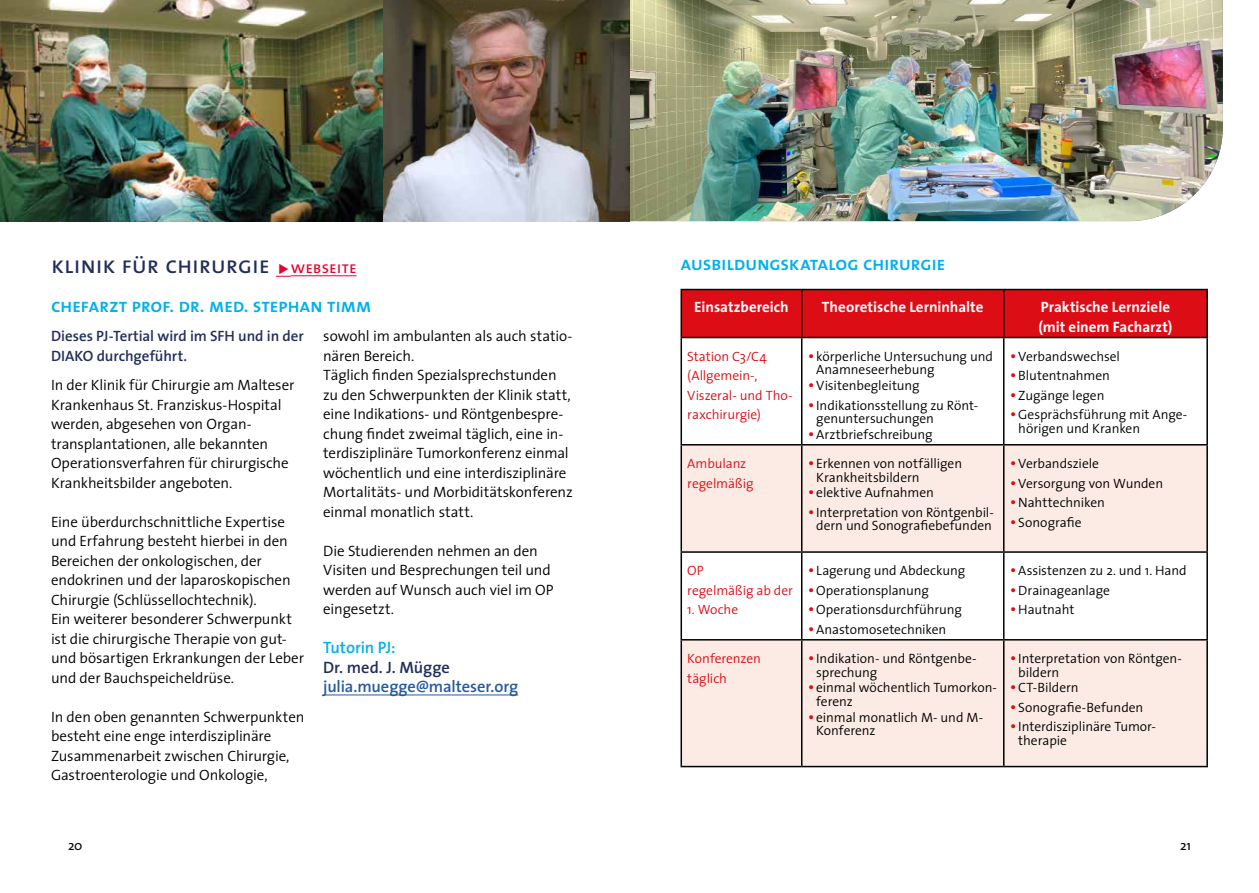
<style>
.page{position:relative;width:1259px;height:893px;background:#fff}
.page>*{position:absolute;margin:0;border:0;box-sizing:border-box;transform-origin:0 0}
.t1{font:24px "The Sans Regular Caps";letter-spacing:-.005em;color:#232d5b}
.t2{font:19.5px "The Sans Semi Bold Caps";letter-spacing:-.02em;color:#00b1eb}
.t3{font:600 16.5px "The Sans";letter-spacing:-.005em;color:#275b9b}
.t4{font:600 16.5px "The Sans";letter-spacing:-.005em;color:#232d5b}
.t5{font:600 16.5px "The Sans";letter-spacing:-.01em;color:#00b1eb}
.t6{font:300 15px/19.5px "The Sans";letter-spacing:-.01em;color:#000}
.t7{font:700 15px/19.5px "The Sans";color:#fff}
.t8{font:600 15px/19.5px "The Sans";letter-spacing:-.005em;color:#232d5b}
.t9{font:300 13.5px/13.5px "The Sans";letter-spacing:-.005em;color:#000}
.t10{font:300 13.5px/19.5px "The Sans";letter-spacing:-.005em;color:#dc0d15}
.t11{font:13.5px "The Sans";color:#000}
.s1{font-size:16.5px;color:#e4032e}
.s2{font-weight:400;font-size:16.5px;color:#dc0d15}
</style>
<div class="page">
<hr style="left:323px;top:695px;width:195px;height:1px;background:#275b9b">
<img style="left:383px;top:0;width:839px;height:221px">
<hr style="left:291px;top:276px;width:65px;height:1px;background:#e4032e">
<img style="left:0;top:0;width:383px;height:221px">
<div style="left:682px;top:290px;width:524px;height:47px;background:#dc0d15"></div>
<svg style="left:682px;top:446px;width:524px;height:320px;fill:#fbebe4"></svg>
<hr style="left:680px;top:289px;width:121px;height:1px;background:#000">
<hr style="left:680px;top:290px;width:2px;height:47px;background:#000">
<hr style="left:801px;top:289px;width:202px;height:1px;background:#000">
<hr style="left:801px;top:290px;width:1px;height:47px;background:#000">
<hr style="left:1003px;top:289px;width:205px;height:1px;background:#000">
<hr style="left:1003px;top:290px;width:1px;height:47px;background:#000">
<hr style="left:1206px;top:290px;width:2px;height:47px;background:#000">
<hr style="left:680px;top:337px;width:121px;height:1px;background:#000">
<hr style="left:801px;top:337px;width:202px;height:1px;background:#000">
<hr style="left:801px;top:338px;width:1px;height:106px;background:#000">
<hr style="left:1003px;top:337px;width:205px;height:1px;background:#000">
<hr style="left:1003px;top:338px;width:1px;height:106px;background:#000">
<hr style="left:1206px;top:338px;width:2px;height:106px;background:#000">
<hr style="left:680px;top:446px;width:2px;height:105px;background:#000">
<hr style="left:801px;top:444px;width:202px;height:2px;background:#000">
<hr style="left:801px;top:446px;width:1px;height:105px;background:#000">
<hr style="left:1003px;top:444px;width:205px;height:2px;background:#000">
<hr style="left:1003px;top:446px;width:1px;height:105px;background:#000">
<hr style="left:1206px;top:446px;width:2px;height:105px;background:#000">
<hr style="left:680px;top:551px;width:121px;height:2px;background:#000">
<hr style="left:680px;top:553px;width:2px;height:86px;background:#000">
<hr style="left:801px;top:551px;width:202px;height:2px;background:#000">
<hr style="left:801px;top:553px;width:1px;height:86px;background:#000">
<hr style="left:1003px;top:551px;width:205px;height:2px;background:#000">
<hr style="left:1003px;top:553px;width:1px;height:86px;background:#000">
<hr style="left:1206px;top:553px;width:2px;height:86px;background:#000">
<hr style="left:680px;top:639px;width:121px;height:2px;background:#000">
<hr style="left:680px;top:641px;width:2px;height:125px;background:#000">
<hr style="left:801px;top:639px;width:202px;height:2px;background:#000">
<hr style="left:801px;top:641px;width:1px;height:125px;background:#000">
<hr style="left:1003px;top:639px;width:205px;height:2px;background:#000">
<hr style="left:1003px;top:641px;width:1px;height:125px;background:#000">
<hr style="left:1206px;top:641px;width:2px;height:125px;background:#000">
<hr style="left:680px;top:766px;width:121px;height:1px;background:#000">
<hr style="left:801px;top:766px;width:202px;height:1px;background:#000">
<hr style="left:1003px;top:766px;width:205px;height:1px;background:#000">
<hr style="left:680px;top:338px;width:2px;height:106px;background:#000">
<hr style="left:680px;top:444px;width:121px;height:2px;background:#000">
<svg style="left:276px;top:275px;width:15px;height:2px"></svg>
<h1 class="t1" style="left:51px;top:252px;width:307px">klinik für chirurgie <span class="s1">webseite</span></h1>
<h2 class="t2" style="left:51px;top:289px;width:322px">chefarzt prof. dr. med. stephan timm</h2>
<p class="t8" style="left:51px;top:326px;width:254px">Dieses PJ-Tertial wird im SFH und in der<br>DIAKO durchgeführt.</p>
<p class="t6" style="left:51px;top:375px;width:245px">In der Klinik für Chirurgie am Malteser Krankenhaus St. Franziskus-Hospital werden, abgesehen von Organ&shy;transplantationen, alle bekannten Operationsverfahren für chirurgische Krankheitsbilder angeboten.</p>
<p class="t6" style="left:51px;top:511px;width:254px">Eine überdurchschnittliche Expertise und Erfahrung besteht hierbei in den Bereichen der onkologischen, der endokrinen und der laparoskopischen Chirurgie (Schlüssellochtechnik).<br>Ein weiterer besonderer Schwerpunkt ist die chirurgische Therapie von gut&shy;und bösartigen Erkrankungen der Leber und der Bauchspeicheldrüse.</p>
<p class="t6" style="left:51px;top:706px;width:255px">In den oben genannten Schwerpunkten besteht eine enge interdisziplinäre Zusammenarbeit zwischen Chirurgie, Gastroenterologie und Onkologie,</p>
<p class="t6" style="left:323px;top:326px;width:251px">sowohl im ambulanten als auch statio&shy;nären Bereich.<br>Täglich finden Spezialsprechstunden zu den Schwerpunkten der Klinik statt, eine Indikations- und Röntgenbespre&shy;chung findet zweimal täglich, eine in&shy;terdisziplinäre Tumorkonferenz einmal wöchentlich und eine interdisziplinäre Mortalitäts- und Morbiditätskonferenz einmal monatlich statt.</p>
<p class="t6" style="left:323px;top:540px;width:232px">Die Studierenden nehmen an den<br>Visiten und Besprechungen teil und werden auf Wunsch auch viel im OP eingesetzt.</p>
<p class="t5" style="left:323px;top:634px;width:74px">Tutorin PJ:</p>
<p class="t4" style="left:323px;top:653px;width:128px">Dr. med. J. Mügge</p>
<p class="t3" style="left:323px;top:673px;width:197px">julia.muegge@malteser.org</p>
<h2 class="t2" style="left:680px;top:247px;width:266px">ausbildungskatalog chirurgie</h2>
<p class="t7" style="left:694px;top:297px;width:96px">Einsatzbereich</p>
<p class="t7" style="left:822px;top:297px;width:163px">Theoretische Lerninhalte</p>
<p class="t7" style="left:1038px;top:297px;width:135px">Praktische Lernziele (mit einem Facharzt)</p>
<p class="t10" style="left:687px;top:346px;width:107px">Station C3/C4 (Allgemein-,<br>Viszeral- und Tho&shy;raxchirurgie)</p>
<p class="t9" style="left:816px;top:349px;width:178px;text-indent:-9px"><span class="s2">•</span>körperliche Untersuchung und<br>Anamneseerhebung</p>
<p class="t9" style="left:1009px;top:349px;width:112px"><span class="s2">•</span>Verbandswechsel</p>
<p class="t9" style="left:1009px;top:369px;width:102px"><span class="s2">•</span>Blutentnahmen</p>
<p class="t9" style="left:1009px;top:388px;width:96px"><span class="s2">•</span>Zugänge legen</p>
<p class="t9" style="left:1018px;top:408px;width:171px;text-indent:-9px"><span class="s2">•</span>Gesprächsführung mit Ange&shy;hörigen und Kranken</p>
<p class="t9" style="left:807px;top:378px;width:113px"><span class="s2">•</span>Visitenbegleitung</p>
<p class="t9" style="left:816px;top:398px;width:163px;text-indent:-9px"><span class="s2">•</span>Indikationsstellung zu Rönt&shy;genuntersuchungen</p>
<p class="t9" style="left:807px;top:427px;width:126px"><span class="s2">•</span>Arztbriefschreibung</p>
<p class="t10" style="left:687px;top:453px;width:68px">Ambulanz regelmäßig</p>
<p class="t9" style="left:816px;top:456px;width:147px;text-indent:-9px"><span class="s2">•</span>Erkennen von notfälligen<br>Krankheitsbildern</p>
<p class="t9" style="left:807px;top:486px;width:128px"><span class="s2">•</span>elektive Aufnahmen</p>
<p class="t9" style="left:807px;top:505px;width:188px;text-align:center"><span class="s2">•</span>Interpretation von Röntgenbil&shy;dern und Sonografiebefunden</p>
<p class="t10" style="left:687px;top:561px;width:107px">OP<br>regelmäßig ab der</p>
<p class="t10" style="left:687px;top:599px;width:52px">1. Woche</p>
<p class="t9" style="left:807px;top:564px;width:159px"><span class="s2">•</span>Lagerung und Abdeckung</p>
<p class="t9" style="left:807px;top:583px;width:123px"><span class="s2">•</span>Operationsplanung</p>
<p class="t9" style="left:807px;top:603px;width:156px"><span class="s2">•</span>Operationsdurchführung</p>
<p class="t9" style="left:807px;top:622px;width:140px"><span class="s2">•</span>Anastomosetechniken</p>
<p class="t10" style="left:687px;top:648px;width:75px">Konferenzen täglich</p>
<p class="t9" style="left:816px;top:651px;width:162px;text-indent:-9px"><span class="s2">•</span>Indikation- und Röntgenbe&shy;sprechung</p>
<p class="t9" style="left:816px;top:681px;width:182px;text-indent:-9px"><span class="s2">•</span>einmal wöchentlich Tumorkon&shy;ferenz</p>
<p class="t9" style="left:816px;top:710px;width:168px;text-indent:-9px"><span class="s2">•</span>einmal monatlich M- und M-<br>Konferenz</p>
<p class="t9" style="left:1009px;top:456px;width:91px"><span class="s2">•</span>Verbandsziele</p>
<p class="t9" style="left:1009px;top:476px;width:155px"><span class="s2">•</span>Versorgung von Wunden</p>
<p class="t9" style="left:1009px;top:495px;width:97px"><span class="s2">•</span>Nahttechniken</p>
<p class="t9" style="left:1009px;top:515px;width:73px"><span class="s2">•</span>Sonografie</p>
<p class="t9" style="left:1009px;top:564px;width:178px"><span class="s2">•</span>Assistenzen zu 2. und 1. Hand</p>
<p class="t9" style="left:1009px;top:583px;width:102px"><span class="s2">•</span>Drainageanlage</p>
<p class="t9" style="left:1009px;top:603px;width:66px"><span class="s2">•</span>Hautnaht</p>
<p class="t9" style="left:1018px;top:651px;width:165px;text-indent:-9px"><span class="s2">•</span>Interpretation von Röntgen&shy;bildern</p>
<p class="t9" style="left:1009px;top:681px;width:70px"><span class="s2">•</span>CT-Bildern</p>
<p class="t9" style="left:1009px;top:700px;width:135px"><span class="s2">•</span>Sonografie-Befunden</p>
<p class="t9" style="left:1018px;top:720px;width:139px;text-indent:-9px"><span class="s2">•</span>Interdisziplinäre Tumor&shy;therapie</p>
<p class="t11" style="left:68px;top:835px;width:16px">20</p>
<p class="t11" style="left:1180px;top:835px;width:12px">21</p>
</div>
